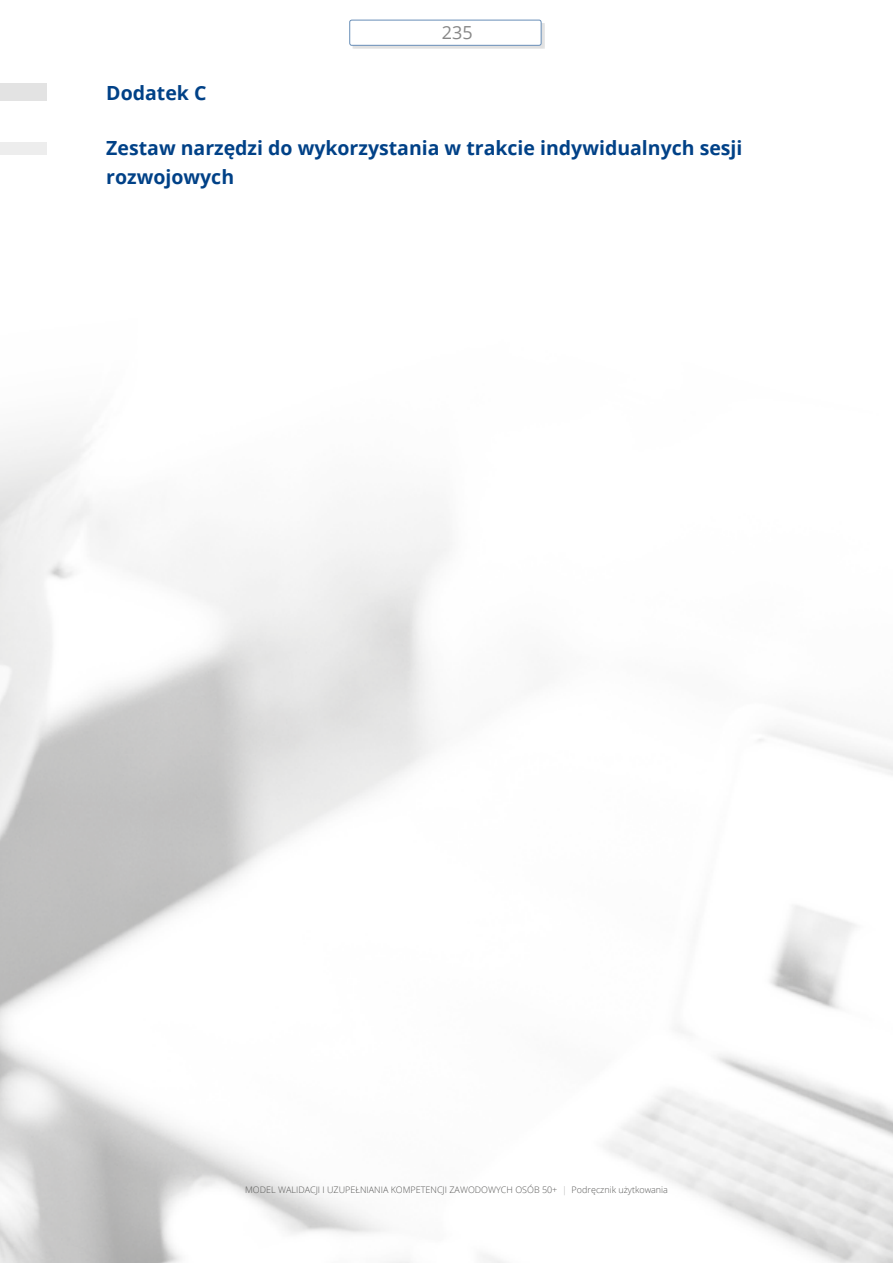
<style>
.page{position:relative;width:893px;height:1263px;background:#fff}
.page>*{position:absolute;margin:0;border:0;box-sizing:border-box;transform-origin:0 0}
.t1{font:700 19.5px/29.2px "Open Sans";color:#004187}
.t2{font:18px "Open Sans";color:#878787}
.t3{font:300 9px "Open Sans";color:#575756}
.s1{color:#b3b2b2}
</style>
<div class="page">
<div style="left:0;top:83px;width:47px;height:17px;background:#e3e3e3"></div>
<div style="left:0;top:142px;width:47px;height:13px;background:#ededed"></div>
<div style="left:353px;top:23px;width:192px;height:25px;background:#000;opacity:.2"></div>
<div style="left:350px;top:20px;width:191px;height:25px;background:#fff;border-radius:2px"></div>
<div style="left:350px;top:20px;width:191px;height:25px;border:1px solid #004187;border-radius:2px"></div>
<h2 class="t2" style="left:442px;top:20px;width:32px">235</h2>
<h1 class="t1" style="left:106px;top:78px;width:102px">Dodatek C</h1>
<h1 class="t1" style="left:106px;top:133px;width:638px">Zestaw narzędzi do wykorzystania w trakcie indywidualnych sesji rozwojowych</h1>
<p class="t3" style="left:245px;top:1184px;width:424px">MODEL WALIDACJI I UZUPEŁNIANIA KOMPETENCJI ZAWODOWYCH OSÓB 50+ <span class="s1">|</span> Podręcznik użytkowania</p>
</div>
